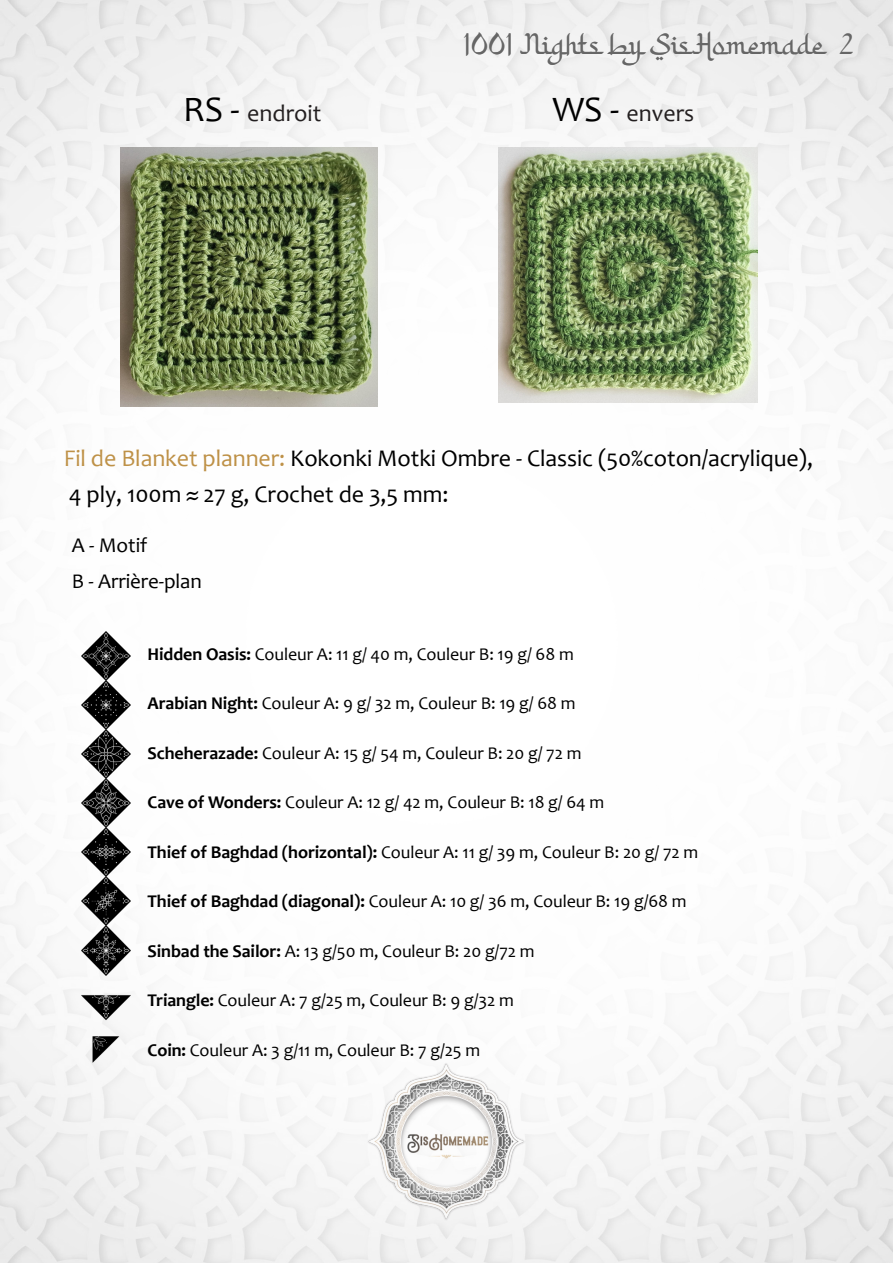
<style>
.page{position:relative;width:893px;height:1263px;background:#fff}
.page>*{position:absolute;margin:0;border:0;box-sizing:border-box;transform-origin:0 0}
.t1{font:27px "Khodijah Free";color:#666}
.t2{font:24px/36px "Candara";letter-spacing:-.005em;color:#000}
.t3{font:24px "Candara";color:#231f20}
.t4{font:21px/36px "Candara";letter-spacing:-.005em;color:#000}
.t5{font:18px "Candara";letter-spacing:-.005em;color:#000}
.s1{font-size:36px;color:#000}
.s2{color:#be9147}
.s3{font-weight:700}
</style>
<div class="page">
<img style="left:0;top:0;width:893px;height:1263px">
<img style="left:121px;top:148px;width:256px;height:258px">
<img style="left:498px;top:148px;width:260px;height:254px">
<img style="left:82px;top:631px;width:49px;height:340px">
<img style="left:82px;top:971px;width:49px;height:49px">
<img style="left:92px;top:1035px;width:29px;height:30px">
<h1 class="t1" style="left:464px;top:34px;width:393px">1001 Nights by SisHomemade 2</h1>
<h2 class="t3" style="left:183px;top:104px;width:140px"><span class="s1">RS -</span> endroit</h2>
<h2 class="t3" style="left:552px;top:104px;width:143px"><span class="s1">WS -</span> envers</h2>
<h2 class="t2" style="left:64px;top:442px;width:751px"><span class="s2">Fil de Blanket planner:</span> Kokonki Motki Ombre - Classic (50%coton/acrylique),<br>4 ply, 100m ≈ 27 g, Crochet de 3,5 mm:</h2>
<p class="t4" style="left:72px;top:530px;width:132px">A - Motif<br>B - Arrière-plan</p>
<p class="t5" style="left:148px;top:647px;width:428px"><span class="s3">Hidden Oasis:</span> Couleur A: 11 g/ 40 m, Couleur B: 19 g/ 68 m</p>
<p class="t5" style="left:148px;top:696px;width:430px"><span class="s3">Arabian Night:</span> Couleur A: 9 g/ 32 m, Couleur B: 19 g/ 68 m</p>
<p class="t5" style="left:148px;top:746px;width:435px"><span class="s3">Scheherazade:</span> Couleur A: 15 g/ 54 m, Couleur B: 20 g/ 72 m</p>
<p class="t5" style="left:148px;top:795px;width:458px"><span class="s3">Cave of Wonders:</span> Couleur A: 12 g/ 42 m, Couleur B: 18 g/ 64 m</p>
<p class="t5" style="left:148px;top:845px;width:552px"><span class="s3">Thief of Baghdad (horizontal):</span> Couleur A: 11 g/ 39 m, Couleur B: 20 g/ 72 m</p>
<p class="t5" style="left:148px;top:894px;width:541px"><span class="s3">Thief of Baghdad (diagonal):</span> Couleur A: 10 g/ 36 m, Couleur B: 19 g/68 m</p>
<p class="t5" style="left:148px;top:944px;width:388px"><span class="s3">Sinbad the Sailor:</span> A: 13 g/50 m, Couleur B: 20 g/72 m</p>
<p class="t5" style="left:148px;top:993px;width:368px"><span class="s3">Triangle:</span> Couleur A: 7 g/25 m, Couleur B: 9 g/32 m</p>
<p class="t5" style="left:148px;top:1043px;width:334px"><span class="s3">Coin:</span> Couleur A: 3 g/11 m, Couleur B: 7 g/25 m</p>
</div>
